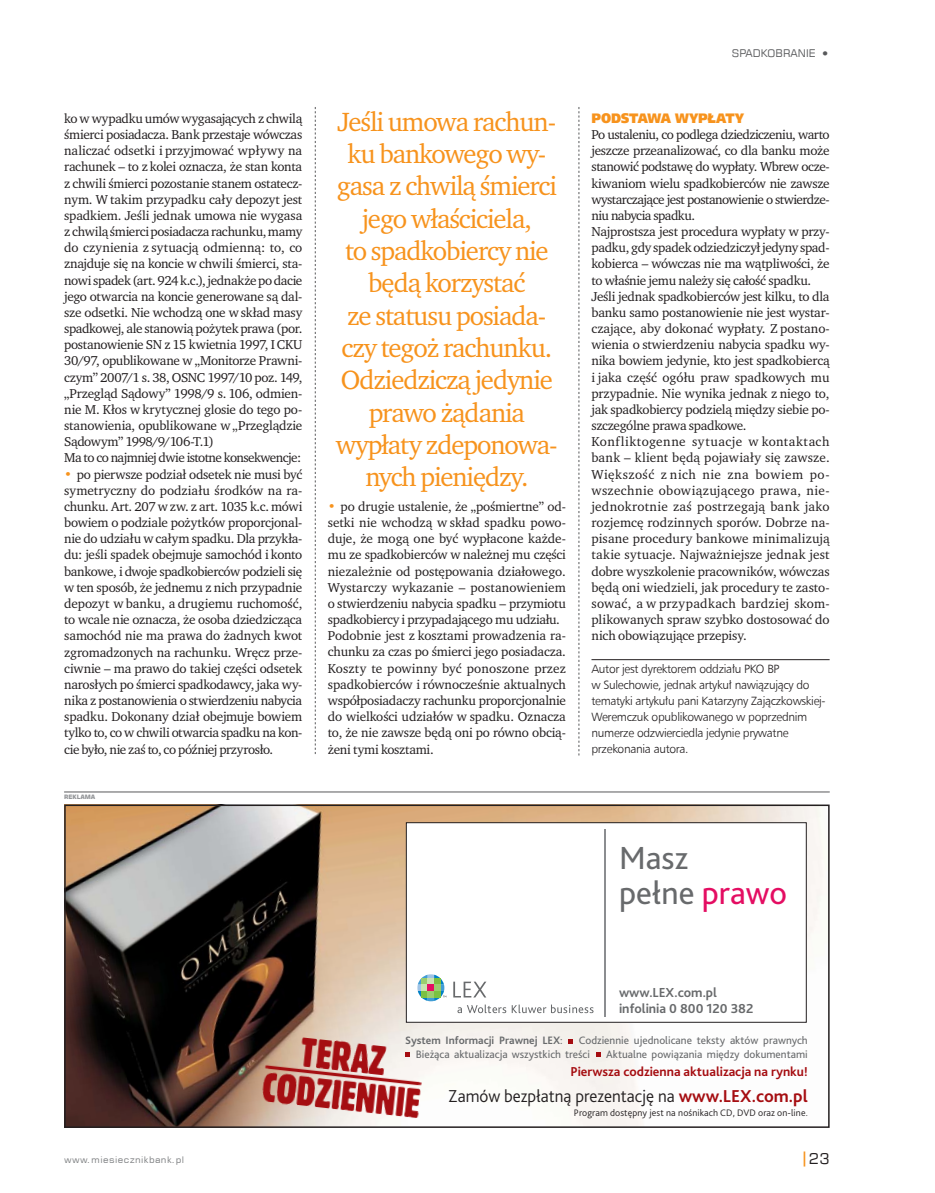
<style>
.page{position:relative;width:935px;height:1193px;background:#fff}
.page>*{position:absolute;margin:0;border:0;box-sizing:border-box;transform-origin:0 0}
.t1{font:33.45px/35px "Bliss 2";color:#686a6c}
.t2{font:27px/32.2px "Charter Itc TCE";letter-spacing:-.04em;color:#f7931d;text-align:center}
.t3{font:300 18px "Bliss 2";color:#231f20;scale:.96 1}
.t4{font:15px "Square 721 EU";color:#231f20}
.t5{font:13.8px "Humnst 777 X Blk EU";letter-spacing:-.01em;color:#f7931d;scale:.9 1}
.t6{font:700 13.65px/16.4px "Bliss 2";color:#686a6c}
.t7{font:700 13.5px "Bliss 2";color:#a50d11}
.t8{font:13.2px/16.2px "Charter Itc TCE";letter-spacing:-.015em;color:#231f20}
.t9{font:12px/16.2px "Humnst 777 Lt EU";letter-spacing:-.025em;color:#231f20}
.t10{font:11.25px/13.5px "Bliss 2";color:#686a6c}
.t11{font:700 11.25px "Bliss 2";color:#686a6c}
.t12{font:10.5px "Square 721 EU";letter-spacing:.01em;color:#58595b}
.t13{font:300 9.9px "Bliss 2";letter-spacing:.01em;color:#231f20}
.t14{font:9px "Square 721 EU";letter-spacing:.04em;color:#808284;scale:1.09 1}
.t15{font:700 6px "Square 721 EU";color:#939598}
.s1{font-family:"Humnst 777 Blk EU";font-size:13.5px;color:#f7931d}
.s2{font-size:15px}
.s3{color:#e40d62}
.s4{font-weight:400}
.s5{font-weight:700;color:#a50d11}
.s6{font-weight:700;color:#f7931d}
</style>
<div class="page">
<hr style="left:591px;top:659px;width:239px;height:1px;background:#231f20">
<svg style="left:315px;top:107px;width:1px;height:647px"></svg>
<svg style="left:579px;top:107px;width:1px;height:648px"></svg>
<img style="left:67px;top:807px;width:760px;height:317px">
<div style="left:406px;top:822px;width:400px;height:200px;background:#fff"></div>
<div style="left:406px;top:822px;width:401px;height:200px;border:1px solid #231f20"></div>
<hr style="left:604px;top:829px;width:2px;height:188px;background:#8b8d90">
<svg style="left:417px;top:974px;width:29px;height:27px"></svg>
<svg style="left:457px;top:1004px;width:49px;height:9px"></svg>
<svg style="left:512px;top:1004px;width:81px;height:9px"></svg>
<svg style="left:453px;top:981px;width:33px;height:16px"></svg>
<svg style="left:568px;top:1038px;width:5px;height:5px"></svg>
<svg style="left:596px;top:1051px;width:5px;height:5px"></svg>
<img style="left:253px;top:1019px;width:184px;height:105px">
<div style="left:64px;top:804px;width:766px;height:323px;border:2px solid #231f20"></div>
<hr style="left:64px;top:791px;width:765px;height:1px;background:#58595b">
<p class="t8" style="left:64px;top:111px;width:240px">ko w wypadku umów wygasających z chwilą śmierci posiadacza. Bank przestaje wówczas naliczać odsetki i przyjmować wpływy na rachunek – to z kolei oznacza, że stan konta z chwili śmierci pozostanie stanem ostatecz&shy;nym. W takim przypadku cały depozyt jest spadkiem. Jeśli jednak umowa nie wygasa z chwilą śmierci posiadacza rachunku, mamy do czynienia z sytuacją odmienną: to, co znajduje się na koncie w chwili śmierci, sta&shy;nowi spadek (art. 924 k.c.), jednakże po dacie jego otwarcia na koncie generowane są dal&shy;sze odsetki. Nie wchodzą one w skład masy spadkowej, ale stanowią pożytek prawa (por. postanowienie SN z 15 kwietnia 1997, I CKU 30/97, opublikowane w „Monitorze Prawni&shy;czym” 2007/1 s. 38, OSNC 1997/10 poz. 149, „Przegląd Sądowy” 1998/9 s. 106, odmien&shy;nie M. Kłos w krytycznej glosie do tego po&shy;stanowienia, opublikowane w „Przeglądzie Sądowym” 1998/9/106-T.1)<br>Ma to co najmniej dwie istotne konsekwencje:</p>
<p class="t8" style="left:64px;top:467px;width:240px;text-align:justify"><span class="s1">•</span> po pierwsze podział odsetek nie musi być symetryczny do podziału środków na ra&shy;chunku. Art. 207 w zw. z art. 1035 k.c. mówi bowiem o podziale pożytków proporcjonal&shy;nie do udziału w całym spadku. Dla przykła&shy;du: jeśli spadek obejmuje samochód i konto bankowe, i dwoje spadkobierców podzieli się w ten sposób, że jednemu z nich przypadnie depozyt w banku, a drugiemu ruchomość, to wcale nie oznacza, że osoba dziedzicząca samochód nie ma prawa do żadnych kwot zgromadzonych na rachunku. Wręcz prze&shy;ciwnie – ma prawo do takiej części odsetek narosłych po śmierci spadkodawcy, jaka wy&shy;nika z postanowienia o stwierdzeniu nabycia spadku. Dokonany dział obejmuje bowiem tylko to, co w chwili otwarcia spadku na kon&shy;cie było, nie zaś to, co później przyrosło.</p>
<p class="t15" style="left:64px;top:793px;width:33px">REKLAMA</p>
<p class="t2" style="left:336px;top:107px;width:223px">Jeśli umowa rachun&shy;ku bankowego wy&shy;gasa z chwilą śmierci jego właściciela,<br>to spadkobiercy nie będą korzystać<br>ze statusu posiada&shy;czy tegoż rachunku.<br>Odziedziczą jedynie prawo żądania wypłaty zdeponowa&shy;nych pieniędzy.</p>
<p class="t8" style="left:328px;top:499px;width:240px"><span class="s1">•</span> po drugie ustalenie, że „pośmiertne” od&shy;setki nie wchodzą w skład spadku powo&shy;duje, że mogą one być wypłacone każde&shy;mu ze spadkobierców w należnej mu części niezależnie od postępowania działowego.<br>Wystarczy wykazanie – postanowieniem o stwierdzeniu nabycia spadku – przymiotu spadkobiercy i przypadającego mu udziału.<br>Podobnie jest z kosztami prowadzenia ra&shy;chunku za czas po śmierci jego posiadacza.<br>Koszty te powinny być ponoszone przez spadkobierców i równocześnie aktualnych współposiadaczy rachunku proporcjonalnie do wielkości udziałów w spadku. Oznacza to, że nie zawsze będą oni po równo obcią&shy;żeni tymi kosztami.</p>
<p class="t12" style="left:732px;top:47px;width:99px">SPADKOBRANIE <span class="s2">•</span></p>
<p class="t5" style="left:591px;top:109px;width:171px">PODSTAWA WYPŁATY</p>
<p class="t8" style="left:591px;top:128px;width:240px">Po ustaleniu, co podlega dziedziczeniu, warto jeszcze przeanalizować, co dla banku może stanowić podstawę do wypłaty. Wbrew ocze&shy;kiwaniom wielu spadkobierców nie zawsze wystarczające jest postanowienie o stwierdze&shy;niu nabycia spadku.<br>Najprostsza jest procedura wypłaty w przy&shy;padku, gdy spadek odziedziczył jedyny spad&shy;kobierca – wówczas nie ma wątpliwości, że to właśnie jemu należy się całość spadku.<br>Jeśli jednak spadkobierców jest kilku, to dla banku samo postanowienie nie jest wystar&shy;czające, aby dokonać wypłaty. Z postano&shy;wienia o stwierdzeniu nabycia spadku wy&shy;nika bowiem jedynie, kto jest spadkobiercą i jaka część ogółu praw spadkowych mu przypadnie. Nie wynika jednak z niego to, jak spadkobiercy podzielą między siebie po&shy;szczególne prawa spadkowe.<br>Konfliktogenne sytuacje w kontaktach bank – klient będą pojawiały się zawsze.<br>Większość z nich nie zna bowiem po&shy;wszechnie obowiązującego prawa, nie&shy;jednokrotnie zaś postrzegają bank jako rozjemcę rodzinnych sporów. Dobrze na&shy;pisane procedury bankowe minimalizują takie sytuacje. Najważniejsze jednak jest dobre wyszkolenie pracowników, wówczas będą oni wiedzieli, jak procedury te zasto&shy;sować, a w przypadkach bardziej skom&shy;plikowanych spraw szybko dostosować do nich obowiązujące przepisy.</p>
<p class="t9" style="left:591px;top:660px;width:236px">Autor jest dyrektorem oddziału PKO BP<br>w Sulechowie, jednak artykuł nawiązujący do tematyki artykułu pani Katarzyny Zajączkowskiej-Weremczuk opublikowanego w poprzednim numerze odzwierciedla jedynie prywatne przekonania autora.</p>
<p class="t1" style="left:619px;top:839px;width:170px">Masz<br>pełne <span class="s3">prawo</span></p>
<p class="t6" style="left:619px;top:983px;width:136px">www.LEX.com.pl infolinia 0 800 120 382</p>
<p class="t11" style="left:405px;top:1033px;width:159px">System Informacji Prawnej LEX<span class="s4">:</span></p>
<p class="t10" style="left:416px;top:1033px;width:394px;text-indent:163px">Codziennie ujednolicane teksty aktów prawnych<br>Bieżąca aktualizacja wszystkich treści</p>
<p class="t10" style="left:606px;top:1047px;width:203px">Aktualne powiązania między dokumentami</p>
<p class="t7" style="left:570px;top:1063px;width:239px">Pierwsza codzienna aktualizacja na rynku!</p>
<p class="t3" style="left:448px;top:1088px;width:376px">Zamów bezpłatną prezentację na <span class="s5">www.LEX.com.pl</span></p>
<p class="t13" style="left:574px;top:1108px;width:235px">Program dostępny jest na nośnikach CD, DVD oraz on-line.</p>
<p class="t14" style="left:64px;top:1153px;width:112px">www.miesiecznikbank.pl</p>
<p class="t4" style="left:801px;top:1149px;width:30px"><span class="s6">|</span>23</p>
</div>
